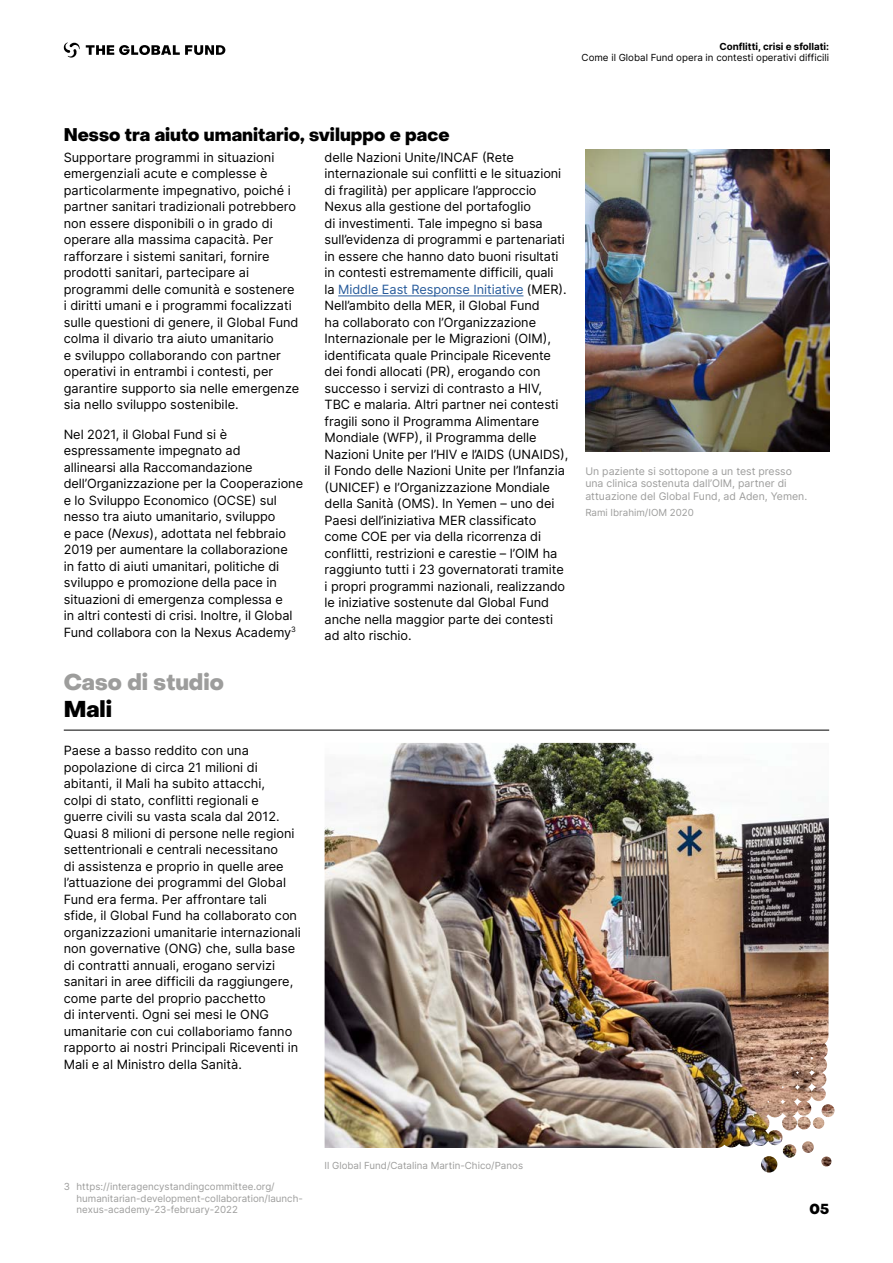
<style>
.page{position:relative;width:893px;height:1263px;background:#fff}
.page>*{position:absolute;margin:0;border:0;box-sizing:border-box;transform-origin:0 0}
.t1{font:800 22.5px "Object Sans";color:#9d9d9c}
.t2{font:800 22.5px "Object Sans";color:#000}
.t3{font:800 18px "Object Sans";color:#000}
.t4{font:800 14.25px "Object Sans";color:#000}
.t5{font:12.75px/16.5px "Inter";letter-spacing:-.005em;color:#000}
.t6{font:10.5px/12.6px "Inter";color:#9d9d9c}
.t7{font:9.75px/11.7px "Inter";color:#9d9d9c}
.t8{font:9.75px "Inter";color:#000}
.t9{font:700 9.75px "Inter";color:#000}
.s1{font-style:italic}
.s2{color:#275b9b}
</style>
<div class="page">
<hr style="left:338px;top:295px;width:185px;height:1px;background:#275b9b">
<img style="left:585px;top:149px;width:244px;height:302px">
<img style="left:325px;top:743px;width:509px;height:405px">
<hr style="left:64px;top:730px;width:765px;height:1px;background:#000">
<svg style="left:64px;top:43px;width:16px;height:15px"></svg>
<svg style="left:86px;top:45px;width:139px;height:10px"></svg>
<p class="t9" style="left:719px;top:39px;width:111px">Conflitti, crisi e sfollati:</p>
<p class="t8" style="left:582px;top:51px;width:249px">Come il Global Fund opera in contesti operativi difficili</p>
<h2 class="t3" style="left:64px;top:124px;width:387px">Nesso tra aiuto umanitario, sviluppo e pace</h2>
<p class="t5" style="left:64px;top:149px;width:237px">Supportare programmi in situazioni emergenziali acute e complesse è particolarmente impegnativo, poiché i partner sanitari tradizionali potrebbero non essere disponibili o in grado di operare alla massima capacità. Per rafforzare i sistemi sanitari, fornire prodotti sanitari, partecipare ai programmi delle comunità e sostenere i diritti umani e i programmi focalizzati sulle questioni di genere, il Global Fund colma il divario tra aiuto umanitario<br>e sviluppo collaborando con partner operativi in entrambi i contesti, per garantire supporto sia nelle emergenze sia nello sviluppo sostenibile.</p>
<p class="t5" style="left:64px;top:425px;width:241px">Nel 2021, il Global Fund si è espressamente impegnato ad<br>allinearsi alla Raccomandazione dell’Organizzazione per la Cooperazione e lo Sviluppo Economico (OCSE) sul nesso tra aiuto umanitario, sviluppo<br>e pace (<span class="s1">Nexus</span>), adottata nel febbraio 2019 per aumentare la collaborazione<br>in fatto di aiuti umanitari, politiche di sviluppo e promozione della pace in situazioni di emergenza complessa e<br>in altri contesti di crisi. Inoltre, il Global Fund collabora con la Nexus Academy<sup>3</sup></p>
<h1 class="t1" style="left:64px;top:668px;width:162px">Caso di studio</h1>
<h1 class="t2" style="left:64px;top:695px;width:50px">Mali</h1>
<p class="t5" style="left:64px;top:742px;width:239px">Paese a basso reddito con una popolazione di circa 21 milioni di abitanti, il Mali ha subito attacchi,<br>colpi di stato, conflitti regionali e guerre civili su vasta scala dal 2012.<br>Quasi 8 milioni di persone nelle regioni settentrionali e centrali necessitano<br>di assistenza e proprio in quelle aree l’attuazione dei programmi del Global Fund era ferma. Per affrontare tali sfide, il Global Fund ha collaborato con organizzazioni umanitarie internazionali non governative (ONG) che, sulla base di contratti annuali, erogano servizi sanitari in aree difficili da raggiungere, come parte del proprio pacchetto<br>di interventi. Ogni sei mesi le ONG umanitarie con cui collaboriamo fanno rapporto ai nostri Principali Riceventi in Mali e al Ministro della Sanità.</p>
<p class="t5" style="left:325px;top:149px;width:245px">delle Nazioni Unite/INCAF (Rete internazionale sui conflitti e le situazioni di fragilità) per applicare l’approccio Nexus alla gestione del portafoglio<br>di investimenti. Tale impegno si basa sull’evidenza di programmi e partenariati in essere che hanno dato buoni risultati in contesti estremamente difficili, quali<br>la <span class="s2">Middle East Response Initiative</span> (MER).<br>Nell’ambito della MER, il Global Fund<br>ha collaborato con l’Organizzazione Internazionale per le Migrazioni (OIM), identificata quale Principale Ricevente dei fondi allocati (PR), erogando con successo i servizi di contrasto a HIV, TBC e malaria. Altri partner nei contesti fragili sono il Programma Alimentare Mondiale (WFP), il Programma delle Nazioni Unite per l’HIV e l’AIDS (UNAIDS), il Fondo delle Nazioni Unite per l’Infanzia (UNICEF) e l’Organizzazione Mondiale della Sanità (OMS). In Yemen – uno dei Paesi dell’iniziativa MER classificato come COE per via della ricorrenza di conflitti, restrizioni e carestie – l’OIM ha raggiunto tutti i 23 governatorati tramite i propri programmi nazionali, realizzando le iniziative sostenute dal Global Fund anche nella maggior parte dei contesti ad alto rischio.</p>
<p class="t6" style="left:585px;top:464px;width:223px">Un paziente si sottopone a un test presso una clinica sostenuta dall’OIM, partner di attuazione del Global Fund, ad Aden, Yemen.</p>
<p class="t7" style="left:585px;top:506px;width:110px">Rami Ibrahim/IOM 2020</p>
<p class="t7" style="left:77px;top:1180px;width:228px;text-indent:-13px">3 https://interagencystandingcommittee.org/ humanitarian-development-collaboration/launch&shy;nexus-academy-23-february-2022</p>
<p class="t7" style="left:325px;top:1160px;width:200px">Il Global Fund/Catalina Martin-Chico/Panos</p>
<p class="t4" style="left:809px;top:1200px;width:21px">05</p>
</div>
